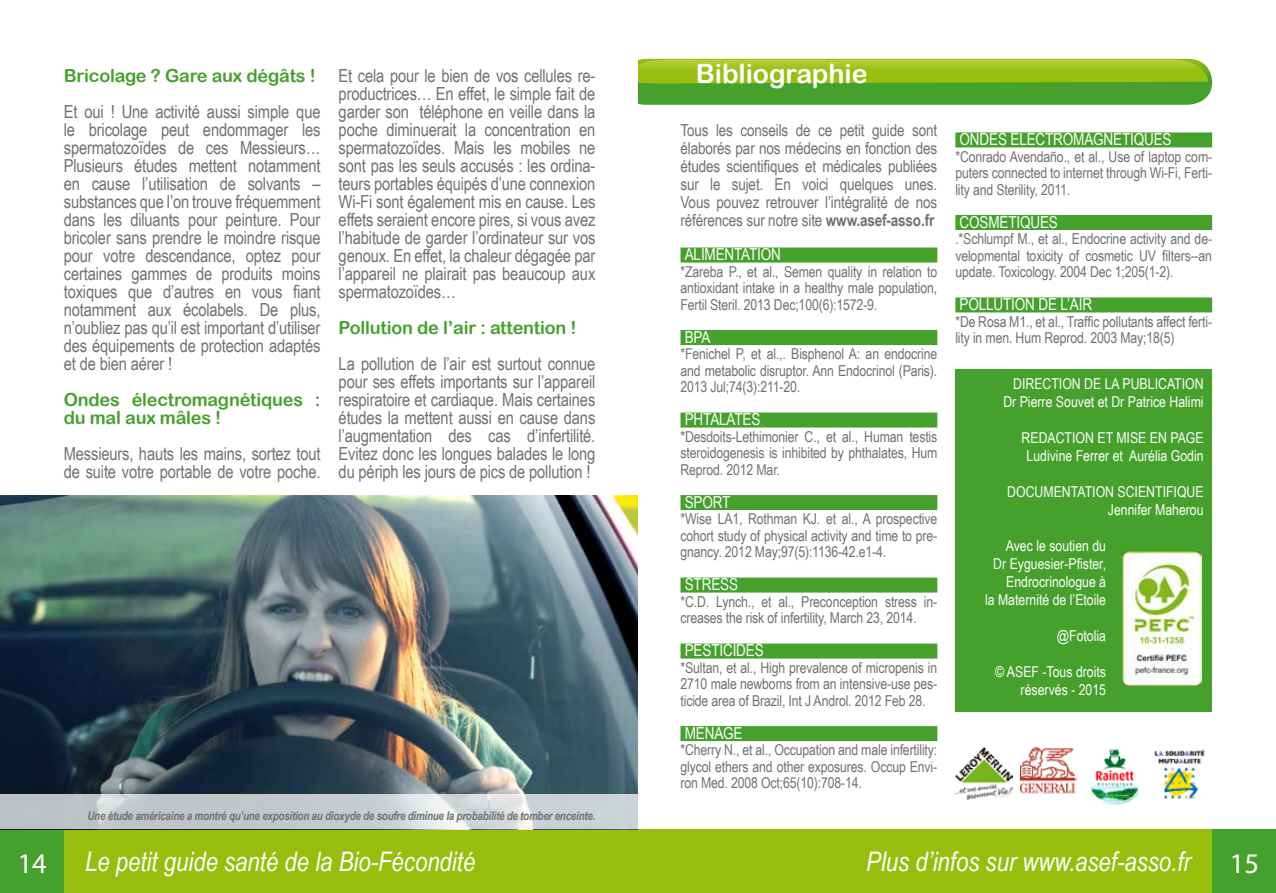
<style>
.page{position:relative;width:1276px;height:893px;background:#fff}
.page>*{position:absolute;margin:0;border:0;box-sizing:border-box;transform-origin:0 0}
.t1{font:28.5px "Myriad Pro";color:#fff}
.t2{font:italic 27px "Arial Narrow";color:#fff}
.t3{font:26.7px "Arial Rounded MT Bold";color:#fff}
.t4{font:18px/18px "Arial Narrow";letter-spacing:-.01em;color:#707173;text-align:justify}
.t5{font:18px/18px "Arial Rounded MT Bold";letter-spacing:-.01em;color:#45a12b}
.t6{font:16.5px/18px "Arial Narrow";letter-spacing:-.01em;color:#707173;text-align:justify}
.t7{font:16.5px "Arial Narrow";letter-spacing:-.01em;color:#fff}
.t8{font:15px/16.5px "Arial Narrow";letter-spacing:-.01em;color:#707173;text-align:justify}
.t9{font:15px/18px "Arial Narrow";color:#fff;text-align:right}
.t10{font:italic 700 12px "Arial Narrow";letter-spacing:-.02em;color:#707173}
.s1{font-weight:700}
</style>
<div class="page">
<div style="left:64px;top:829px;width:574px;height:64px;background:#97be0d"></div>
<div style="left:0;top:829px;width:64px;height:64px;background:#45a12b"></div>
<div style="left:638px;top:829px;width:574px;height:64px;background:#97be0d"></div>
<div style="left:1212px;top:829px;width:64px;height:64px;background:#45a12b"></div>
<img style="left:0;top:496px;width:638px;height:298px">
<svg style="left:0;top:794px;width:638px;height:35px;background:#cacfd2"></svg>
<svg style="left:638px;top:59px;width:574px;height:46px;background:#75b224"></svg>
<div style="left:680px;top:248px;width:257px;height:15px;background:#45a12b"></div>
<div style="left:680px;top:330px;width:257px;height:15px;background:#45a12b"></div>
<div style="left:680px;top:413px;width:257px;height:15px;background:#45a12b"></div>
<div style="left:680px;top:495px;width:257px;height:15px;background:#45a12b"></div>
<div style="left:680px;top:578px;width:257px;height:15px;background:#45a12b"></div>
<div style="left:680px;top:644px;width:257px;height:15px;background:#45a12b"></div>
<div style="left:680px;top:726px;width:257px;height:15px;background:#45a12b"></div>
<div style="left:955px;top:132px;width:257px;height:15px;background:#45a12b"></div>
<div style="left:955px;top:215px;width:257px;height:15px;background:#45a12b"></div>
<div style="left:955px;top:297px;width:257px;height:15px;background:#45a12b"></div>
<div style="left:955px;top:370px;width:257px;height:342px;background:#45a12b"></div>
<img style="left:1020px;top:748px;width:57px;height:46px">
<img style="left:1090px;top:748px;width:50px;height:57px">
<img style="left:1154px;top:749px;width:51px;height:50px">
<img style="left:956px;top:748px;width:56px;height:52px">
<img style="left:1122px;top:551px;width:79px;height:134px">
<p class="t5" style="left:64px;top:66px;width:253px">Bricolage ? Gare aux dégâts !</p>
<p class="t4" style="left:64px;top:102px;width:258px">Et oui ! Une activité aussi simple que le bricolage peut endommager les spermatozoïdes de ces Messieurs… Plusieurs études mettent notamment en cause l’utilisation de solvants – substances que l’on trouve fréquemment dans les diluants pour peinture. Pour bricoler sans prendre le moindre risque pour votre descendance, optez pour certaines gammes de produits moins toxiques que d’autres en vous fiant notamment aux écolabels. De plus, n’oubliez pas qu’il est important d’utiliser des équipements de protection adaptés et de bien aérer !</p>
<p class="t5" style="left:64px;top:390px;width:258px">Ondes électromagnétiques : du mal aux mâles !</p>
<p class="t4" style="left:64px;top:444px;width:258px">Messieurs, hauts les mains, sortez tout de suite votre portable de votre poche.</p>
<p class="t4" style="left:339px;top:66px;width:258px">Et cela pour le bien de vos cellules re&shy;productrices… En effet, le simple fait de garder son téléphone en veille dans la poche diminuerait la concentration en spermatozoïdes. Mais les mobiles ne sont pas les seuls accusés : les ordina&shy;teurs portables équipés d’une connexion Wi-Fi sont également mis en cause. Les effets seraient encore pires, si vous avez l’habitude de garder l’ordinateur sur vos genoux. En effet, la chaleur dégagée par l’appareil ne plairait pas beaucoup aux spermatozoïdes…</p>
<p class="t5" style="left:339px;top:318px;width:239px">Pollution de l’air : attention !</p>
<p class="t4" style="left:339px;top:354px;width:258px">La pollution de l’air est surtout connue pour ses effets importants sur l’appareil respiratoire et cardiaque. Mais certaines études la mettent aussi en cause dans l’augmentation des cas d’infertilité.<br>Evitez donc les longues balades le long du périph les jours de pics de pollution !</p>
<p class="t10" style="left:87px;top:806px;width:509px">Une étude américaine a montré qu’une exposition au dioxyde de soufre diminue la probabilité de tomber enceinte.</p>
<h3 class="t3" style="left:696px;top:58px;width:173px">Bibliographie</h3>
<p class="t6" style="left:680px;top:120px;width:258px">Tous les conseils de ce petit guide sont élaborés par nos médecins en fonction des études scientifiques et médicales publiées sur le sujet. En voici quelques unes.<br>Vous pouvez retrouver l’intégralité de nos références sur notre site <span class="s1">www.asef-asso.fr</span></p>
<p class="t7" style="left:685px;top:242px;width:18px">Alimentation</p>
<p class="t8" style="left:680px;top:263px;width:258px">*Zareba P., et al., Semen quality in relation to antioxidant intake in a healthy male population, Fertil Steril. 2013 Dec;100(6):1572-9.</p>
<p class="t7" style="left:685px;top:325px;width:27px">BPA</p>
<p class="t8" style="left:680px;top:345px;width:258px">*Fenichel P, et al.,. Bisphenol A: an endocrine and metabolic disruptor. Ann Endocrinol (Paris).<br>2013 Jul;74(3):211-20.</p>
<p class="t7" style="left:685px;top:407px;width:28px">Phtalates</p>
<p class="t8" style="left:680px;top:428px;width:258px">*Desdoits-Lethimonier C., et al., Human testis steroidogenesis is inhibited by phthalates, Hum Reprod. 2012 Mar.</p>
<p class="t7" style="left:685px;top:490px;width:19px">Sport</p>
<p class="t8" style="left:680px;top:510px;width:258px">*Wise LA1, Rothman KJ. et al., A prospective cohort study of physical activity and time to pre&shy;gnancy. 2012 May;97(5):1136-42.e1-4.</p>
<p class="t7" style="left:685px;top:572px;width:10px">stress</p>
<p class="t8" style="left:680px;top:593px;width:258px">*C.D. Lynch., et al., Preconception stress in&shy;creases the risk of infertility, March 23, 2014.</p>
<p class="t7" style="left:685px;top:638px;width:18px">Pesticides</p>
<p class="t8" style="left:680px;top:659px;width:258px">*Sultan, et al., High prevalence of micropenis in 2710 male newborns from an intensive-use pes&shy;ticide area of Brazil, Int J Androl. 2012 Feb 28.</p>
<p class="t7" style="left:685px;top:721px;width:58px">Ménage</p>
<p class="t8" style="left:680px;top:741px;width:258px">*Cherry N., et al., Occupation and male infertility: glycol ethers and other exposures. Occup Envi&shy;ron Med. 2008 Oct;65(10):708-14.</p>
<p class="t7" style="left:959px;top:127px;width:21px">Ondes</p>
<p class="t7" style="left:1010px;top:127px;width:11px">electroma</p>
<p class="t7" style="left:1093px;top:127px;width:38px">gnétiques</p>
<p class="t8" style="left:955px;top:148px;width:258px">*Conrado Avendaño., et al., Use of laptop com&shy;puters connected to internet through Wi-Fi, Ferti&shy;lity and Sterility, 2011.</p>
<p class="t7" style="left:959px;top:210px;width:11px">cosm</p>
<p class="t7" style="left:999px;top:210px;width:18px">étiques</p>
<p class="t8" style="left:955px;top:230px;width:258px">.*Schlumpf M., et al., Endocrine activity and de&shy;velopmental toxicity of cosmetic UV filters--an update. Toxicology. 2004 Dec 1;205(1-2).</p>
<p class="t7" style="left:959px;top:292px;width:10px">pollution</p>
<p class="t7" style="left:1038px;top:292px;width:40px">de l’air</p>
<p class="t8" style="left:955px;top:313px;width:258px">*De Rosa M1., et al., Traffic pollutants affect ferti&shy;lity in men. Hum Reprod. 2003 May;18(5)</p>
<p class="t9" style="left:1003px;top:374px;width:202px">DIRECTION DE LA PUBLICATION<br>Dr Pierre Souvet et Dr Patrice Halimi</p>
<p class="t9" style="left:1021px;top:428px;width:184px;text-align:center">REDACTION ET MISE EN PAGE<br>Ludivine Ferrer et Aurélia Godin</p>
<p class="t9" style="left:1007px;top:482px;width:198px">DOCUMENTATION SCIENTIFIQUE<br>Jennifer Maherou</p>
<p class="t9" style="left:985px;top:536px;width:123px">Avec le soutien du<br>Dr Eyguesier-Pfister,<br>Endrocrinologue à<br>la Maternité de l’Etoile</p>
<p class="t9" style="left:1056px;top:626px;width:51px">@Fotolia</p>
<p class="t9" style="left:995px;top:662px;width:112px">© ASEF -Tous droits réservés - 2015</p>
<h1 class="t1" style="left:18px;top:845px;width:31px">14</h1>
<h2 class="t2" style="left:85px;top:843px;width:392px">Le petit guide santé de la Bio-Fécondité</h2>
<h2 class="t2" style="left:866px;top:843px;width:326px">Plus d’infos sur www.asef-asso.fr</h2>
<h1 class="t1" style="left:1230px;top:845px;width:31px">15</h1>
</div>
